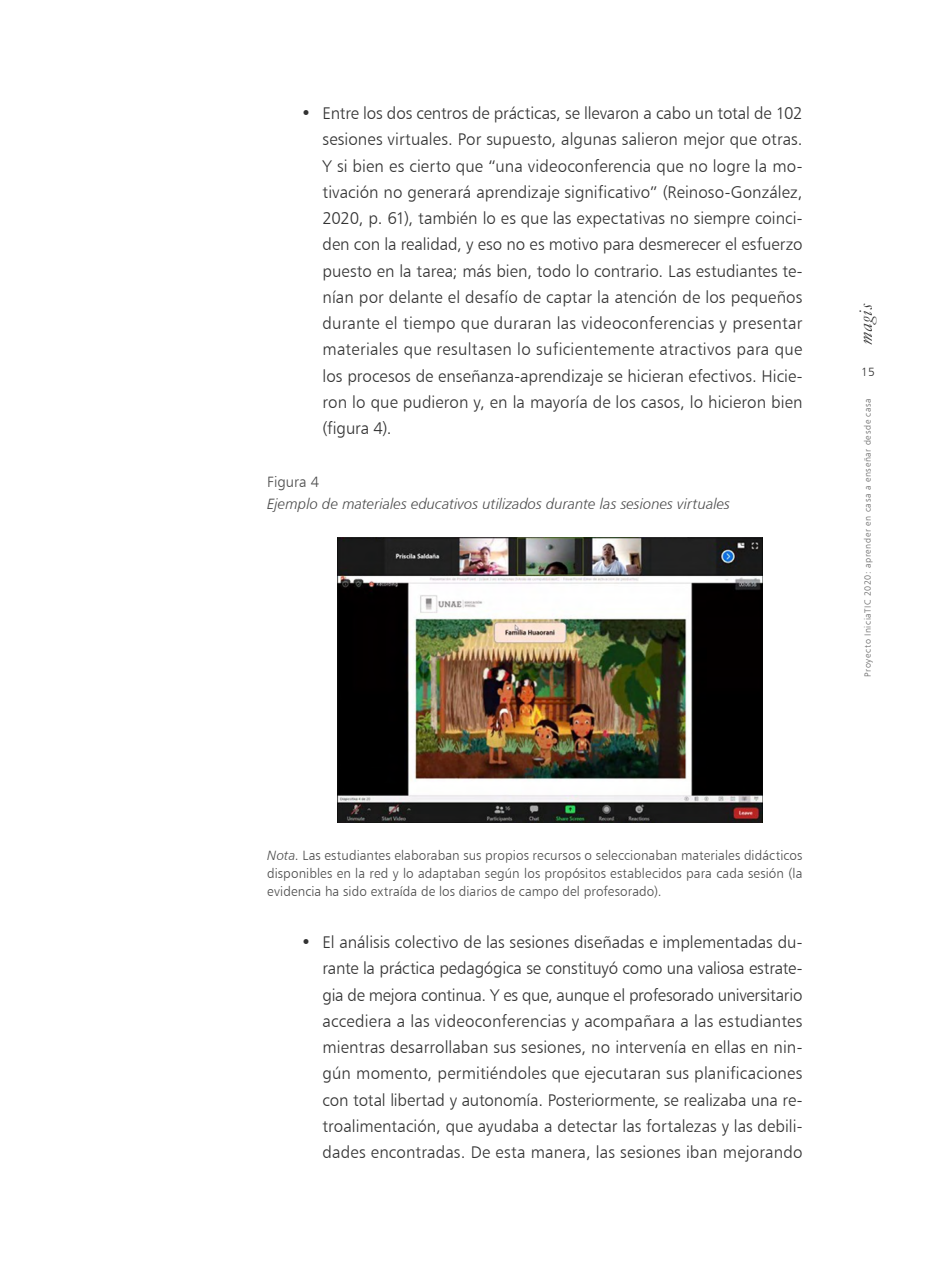
<style>
.page{position:relative;width:936px;height:1275px;background:#fff}
.page>*{position:absolute;margin:0;border:0;box-sizing:border-box;transform-origin:0 0}
.t1{font:italic 19.5px "Garamond";color:#333}
.t2{font:16.95px/26.2px "Humanist 777 BT Light B";letter-spacing:.005em;color:#333;text-align:justify}
.t3{font:15px "Humanist 777 BT Light Italic B";color:#4d4d4d}
.t4{font:15px "Humanist 777 BT Light B";color:#4d4d4d}
.t5{font:13.5px/18px "Humanist 777 BT Light B";letter-spacing:.005em;color:#4d4d4d;text-align:justify}
.t6{font:12px "Humanist 777 BT Light B";color:#333}
.t7{font:9px "Humanist 777 BT Light B";letter-spacing:.07em;color:#666}
.s1{font-family:"Humanist 777 BT Light Italic B"}
</style>
<div class="page">
<img style="left:338px;top:537px;width:424px;height:286px">
<p class="t2" style="left:323px;top:100px;width:482px;text-indent:-21px">• Entre los dos centros de prácticas, se llevaron a cabo un total de 102 sesiones virtuales. Por supuesto, algunas salieron mejor que otras.<br>Y si bien es cierto que “una videoconferencia que no logre la mo&shy;tivación no generará aprendizaje significativo” (Reinoso-González, 2020, p. 61), también lo es que las expectativas no siempre coinci&shy;den con la realidad, y eso no es motivo para desmerecer el esfuerzo puesto en la tarea; más bien, todo lo contrario. Las estudiantes te&shy;nían por delante el desafío de captar la atención de los pequeños durante el tiempo que duraran las videoconferencias y presentar materiales que resultasen lo suficientemente atractivos para que los procesos de enseñanza-aprendizaje se hicieran efectivos. Hicie&shy;ron lo que pudieron y, en la mayoría de los casos, lo hicieron bien (figura 4).</p>
<p class="t4" style="left:267px;top:472px;width:53px">Figura 4</p>
<p class="t3" style="left:267px;top:495px;width:464px">Ejemplo de materiales educativos utilizados durante las sesiones virtuales</p>
<p class="t1" style="left:854px;top:345px;width:43px;rotate:-90deg">magis</p>
<p class="t6" style="left:861px;top:364px;width:15px">15</p>
<p class="t7" style="left:862px;top:677px;width:281px;rotate:-90deg">Proyecto IniciaTIC 2020: aprender en casa a enseñar desde casa</p>
<p class="t5" style="left:267px;top:846px;width:537px"><span class="s1">Nota</span>. Las estudiantes elaboraban sus propios recursos o seleccionaban materiales didácticos disponibles en la red y lo adaptaban según los propósitos establecidos para cada sesión (la evidencia ha sido extraída de los diarios de campo del profesorado).</p>
<p class="t2" style="left:323px;top:929px;width:481px;text-indent:-21px">• El análisis colectivo de las sesiones diseñadas e implementadas du&shy;rante la práctica pedagógica se constituyó como una valiosa estrate&shy;gia de mejora continua. Y es que, aunque el profesorado universitario accediera a las videoconferencias y acompañara a las estudiantes mientras desarrollaban sus sesiones, no intervenía en ellas en nin&shy;gún momento, permitiéndoles que ejecutaran sus planificaciones con total libertad y autonomía. Posteriormente, se realizaba una re&shy;troalimentación, que ayudaba a detectar las fortalezas y las debili&shy;dades encontradas. De esta manera, las sesiones iban mejorando</p>
</div>
